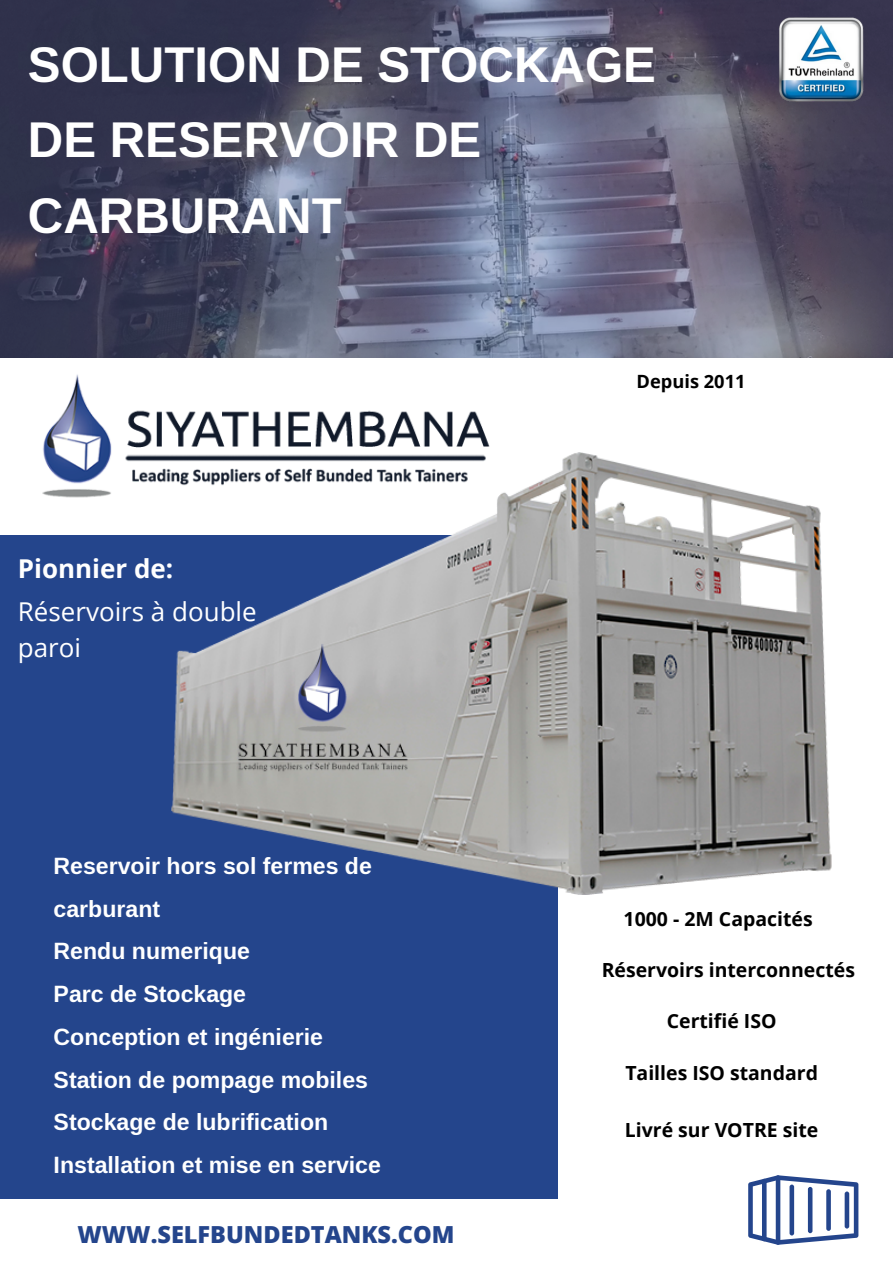
<style>
.page{position:relative;width:893px;height:1264px;background:#fff}
.page>*{position:absolute;margin:0;border:0;box-sizing:border-box;transform-origin:0 0}
.t1{font:700 49.2px/75.3px "Libra Sans";color:#fff}
.t2{font:25.95px/36px "Open Sans";color:#fff}
.t3{font:700 25.95px "Open Sans";color:#fff}
.t4{font:800 23.55px "Open Sans";color:#24458c}
.t5{font:700 23.1px/42.8px "Libra Sans";color:#fff}
.t6{font:700 19.5px "Open Sans";color:#000}
.t7{font:700 18.3px "Open Sans";color:#000}
</style>
<div class="page">
<svg style="left:0;top:0;width:892px;height:358px;background:#54556c"></svg>
<img style="left:775px;top:14px;width:90px;height:90px">
<div style="left:0;top:535px;width:558px;height:664px;background:#24458c"></div>
<img style="left:172px;top:452px;width:660px;height:442px">
<svg style="left:748px;top:1175px;width:110px;height:69px"></svg>
<hr style="left:762px;top:1178px;width:4px;height:63px;background:#24458c;border-radius:2px">
<div style="left:789px;top:1184px;width:5px;height:51px;background:#24458c;border-radius:2px"></div>
<div style="left:807px;top:1186px;width:5px;height:47px;background:#24458c;border-radius:2px"></div>
<svg style="left:826px;top:1189px;width:4px;height:41px"></svg>
<div style="left:844px;top:1191px;width:5px;height:37px;background:#24458c;border-radius:2px"></div>
<img style="left:42px;top:374px;width:462px;height:130px">
<p class="t1" style="left:28px;top:27px;width:629px">SOLUTION DE STOCKAGE<br>DE RESERVOIR DE<br>CARBURANT</p>
<p class="t3" style="left:18px;top:550px;width:157px">Pionnier de:</p>
<p class="t2" style="left:18px;top:593px;width:240px">Réservoirs à double paroi</p>
<p class="t5" style="left:54px;top:844px;width:320px">Reservoir hors sol fermes de carburant</p>
<p class="t5" style="left:54px;top:929px;width:198px">Rendu numerique</p>
<p class="t5" style="left:54px;top:972px;width:194px">Parc de Stockage</p>
<p class="t5" style="left:54px;top:1015px;width:271px">Conception et ingénierie</p>
<p class="t5" style="left:54px;top:1058px;width:316px">Station de pompage mobiles</p>
<p class="t5" style="left:54px;top:1100px;width:276px">Stockage de lubrification</p>
<p class="t5" style="left:54px;top:1143px;width:329px">Installation et mise en service</p>
<p class="t4" style="left:77px;top:1217px;width:378px">WWW.SELFBUNDEDTANKS.COM</p>
<p class="t7" style="left:636px;top:368px;width:110px">Depuis 2011</p>
<p class="t6" style="left:623px;top:905px;width:190px">1000 - 2M Capacités</p>
<p class="t6" style="left:601px;top:956px;width:255px">Réservoirs interconnectés</p>
<p class="t6" style="left:666px;top:1007px;width:111px">Certifié ISO</p>
<p class="t6" style="left:625px;top:1058px;width:194px">Tailles ISO standard</p>
<p class="t6" style="left:625px;top:1116px;width:195px">Livré sur VOTRE site</p>
</div>
